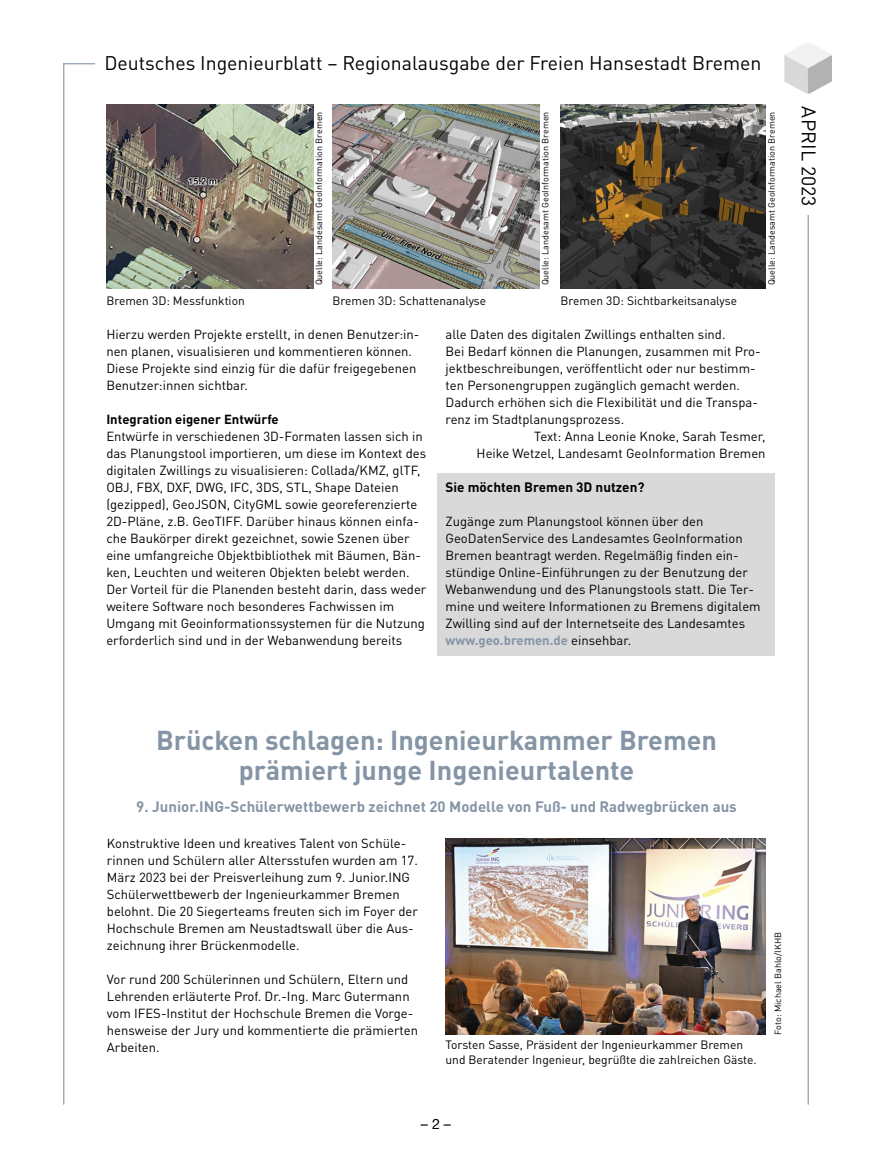
<style>
.page{position:relative;width:872px;height:1170px;background:#fff}
.page>*{position:absolute;margin:0;border:0;box-sizing:border-box;transform-origin:0 0}
.t1{font:700 27px/30px "DINOT";color:#8595a6;text-align:center}
.t2{font:19.5px "DINOT";color:#000}
.t3{font:700 15px "DINOT";color:#8595a6}
.t4{font:14.25px "Helvetica Neue LT Std";color:#000}
.t5{font:700 13.5px "DINOT";color:#000}
.t6{font:13.05px/17px "DINOT";color:#000}
.t7{font:700 13.05px "DINOT";color:#000}
.t8{font:12px/15px "DINOT";color:#000}
.t9{font:9px "DINOT";color:#000}
.s1{font-weight:700;color:#8595a6}
</style>
<div class="page">
<hr style="left:807px;top:195px;width:1px;height:909px;background:#8595a6">
<hr style="left:63px;top:63px;width:1px;height:1041px;background:#8595a6">
<hr style="left:63px;top:63px;width:32px;height:1px;background:#8595a6">
<div style="left:797px;top:106px;width:24px;height:109px;background:#fff"></div>
<img style="left:784px;top:43px;width:48px;height:51px">
<div style="left:437px;top:473px;width:337px;height:30px;background:#d9d9d9"></div>
<div style="left:437px;top:490px;width:337px;height:30px;background:#d9d9d9"></div>
<div style="left:437px;top:507px;width:337px;height:149px;background:#d9d9d9"></div>
<img style="left:332px;top:105px;width:207px;height:183px">
<img style="left:560px;top:104px;width:205px;height:184px">
<img style="left:106px;top:104px;width:207px;height:184px">
<img style="left:445px;top:838px;width:320px;height:196px">
<h2 class="t2" style="left:104px;top:51px;width:658px">Deutsches Ingenieurblatt – Regionalausgabe der Freien Hansestadt Bremen</h2>
<p class="t9" style="left:313px;top:285px;width:175px;rotate:-90deg">Quelle: Landesamt GeoInformation Bremen</p>
<p class="t9" style="left:539px;top:285px;width:175px;rotate:-90deg">Quelle: Landesamt GeoInformation Bremen</p>
<p class="t9" style="left:766px;top:285px;width:175px;rotate:-90deg">Quelle: Landesamt GeoInformation Bremen</p>
<p class="t8" style="left:106px;top:293px;width:140px">Bremen 3D: Messfunktion</p>
<p class="t8" style="left:332px;top:293px;width:155px">Bremen 3D: Schattenanalyse</p>
<p class="t8" style="left:560px;top:293px;width:178px">Bremen 3D: Sichtbarkeitsanalyse</p>
<p class="t6" style="left:106px;top:326px;width:315px">Hierzu werden Projekte erstellt, in denen Benutzer:in&shy;nen planen, visualisieren und kommentieren können.<br>Diese Projekte sind einzig für die dafür freigegebenen Benutzer:innen sichtbar.</p>
<p class="t7" style="left:106px;top:411px;width:174px">Integration eigener Entwürfe</p>
<p class="t6" style="left:106px;top:427px;width:321px">Entwürfe in verschiedenen 3D-Formaten lassen sich in das Planungstool importieren, um diese im Kontext des digitalen Zwillings zu visualisieren: Collada/KMZ, glTF, OBJ, FBX, DXF, DWG, IFC, 3DS, STL, Shape Dateien (gezipped), GeoJSON, CityGML sowie georeferenzierte 2D-Pläne, z.B. GeoTIFF. Darüber hinaus können einfa&shy;che Baukörper direkt gezeichnet, sowie Szenen über eine umfangreiche Objektbibliothek mit Bäumen, Bän&shy;ken, Leuchten und weiteren Objekten belebt werden.<br>Der Vorteil für die Planenden besteht darin, dass weder weitere Software noch besonderes Fachwissen im Umgang mit Geoinformationssystemen für die Nutzung erforderlich sind und in der Webanwendung bereits</p>
<p class="t6" style="left:445px;top:326px;width:281px">alle Daten des digitalen Zwillings enthalten sind.</p>
<p class="t6" style="left:445px;top:343px;width:316px">Bei Bedarf können die Planungen, zusammen mit Pro-</p>
<p class="t6" style="left:445px;top:360px;width:312px">jektbeschreibungen, veröffentlicht oder nur bestimm-</p>
<p class="t6" style="left:445px;top:377px;width:296px">ten Personengruppen zugänglich gemacht werden.</p>
<p class="t6" style="left:445px;top:394px;width:314px">Dadurch erhöhen sich die Flexibilität und die Transpa-</p>
<p class="t6" style="left:445px;top:411px;width:180px">renz im Stadtplanungsprozess.</p>
<p class="t6" style="left:534px;top:427px;width:233px">Text: Anna Leonie Knoke, Sarah Tesmer,</p>
<p class="t6" style="left:476px;top:444px;width:290px">Heike Wetzel, Landesamt GeoInformation Bremen</p>
<p class="t5" style="left:445px;top:478px;width:200px">Sie möchten Bremen 3D nutzen?</p>
<p class="t6" style="left:445px;top:512px;width:317px">Zugänge zum Planungstool können über den GeoDatenService des Landesamtes GeoInformation Bremen beantragt werden. Regelmäßig finden ein&shy;stündige Online-Einführungen zu der Benutzung der Webanwendung und des Planungstools statt. Die Ter&shy;mine und weitere Informationen zu Bremens digitalem Zwilling sind auf der Internetseite des Landesamtes <span class="s1">www.geo.bremen.de</span> einsehbar.</p>
<h2 class="t2" style="left:821px;top:106px;width:102px;rotate:90deg">APRIL 2023</h2>
<h1 class="t1" style="left:156px;top:724px;width:562px">Brücken schlagen: Ingenieurkammer Bremen prämiert junge Ingenieurtalente</h1>
<p class="t3" style="left:136px;top:797px;width:602px">9. Junior.ING-Schülerwettbewerb zeichnet 20 Modelle von Fuß- und Radwegbrücken aus</p>
<p class="t6" style="left:107px;top:834px;width:312px">Konstruktive Ideen und kreatives Talent von Schüle&shy;rinnen und Schülern aller Altersstufen wurden am 17.<br>März 2023 bei der Preisverleihung zum 9. Junior.ING Schülerwettbewerb der Ingenieurkammer Bremen belohnt. Die 20 Siegerteams freuten sich im Foyer der Hochschule Bremen am Neustadtswall über die Aus&shy;zeichnung ihrer Brückenmodelle.</p>
<p class="t6" style="left:107px;top:970px;width:313px">Vor rund 200 Schülerinnen und Schülern, Eltern und Lehrenden erläuterte Prof. Dr.-Ing. Marc Gutermann vom IFES-Institut der Hochschule Bremen die Vorge&shy;hensweise der Jury und kommentierte die prämierten Arbeiten.</p>
<p class="t8" style="left:445px;top:1036px;width:313px">Torsten Sasse, Präsident der Ingenieurkammer Bremen und Beratender Ingenieur, begrüßte die zahlreichen Gäste.</p>
<p class="t9" style="left:772px;top:1034px;width:104px;rotate:-90deg">Foto: Michael Bahlo/IKHB</p>
<p class="t4" style="left:421px;top:1115px;width:32px">– 2 –</p>
</div>
